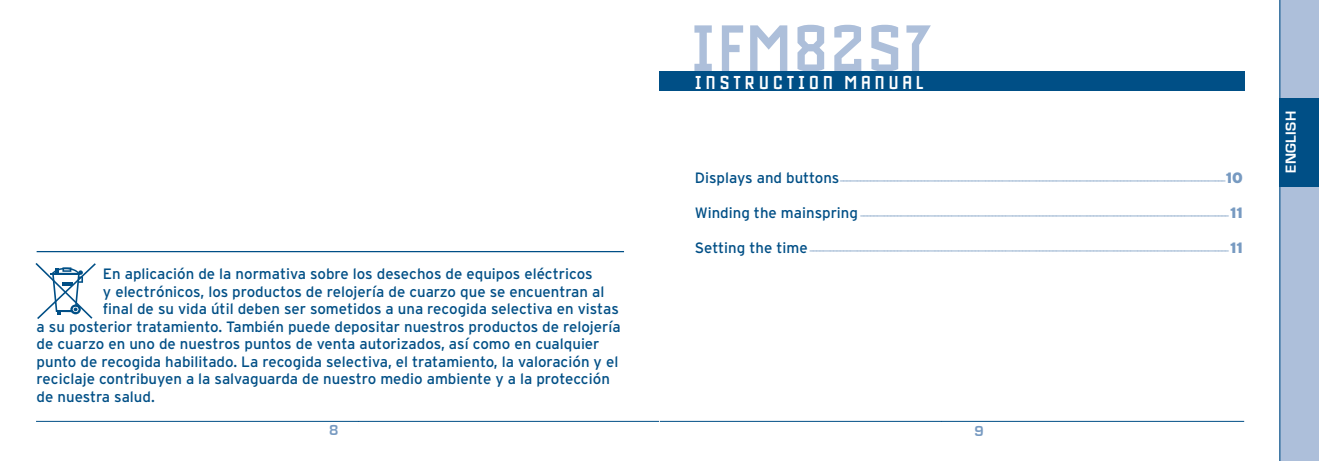
<style>
.page{position:relative;width:1319px;height:461px;background:#fff}
.page>*{position:absolute;margin:0;border:0;box-sizing:border-box;transform-origin:0 0}
.t1{font:700 70px "Drukpa";letter-spacing:.04em;color:#adbfda}
.t2{font:700 20px "Drukpa";letter-spacing:.2em;color:#fff}
.t3{font:15px "Interstate";color:#004f86}
.t4{font:700 15px "Eurostile";letter-spacing:.025em;color:#fff}
.t5{font:700 15px "Eurostile";color:#779ac1}
.t6{font:7.5px "Interstate";color:#779ac1}
.s1{font-size:15px;color:#004f86}
.s2{font-weight:900;font-size:15px}
</style>
<div class="page">
<hr style="left:358px;top:421px;width:301px;height:1px;background:#004f86">
<hr style="left:36px;top:421px;width:322px;height:1px;background:#004f86">
<svg style="left:35px;top:263px;width:61px;height:56px"></svg>
<hr style="left:37px;top:251px;width:587px;height:1px;background:#004f86">
<hr style="left:659px;top:421px;width:282px;height:1px;background:#004f86">
<hr style="left:941px;top:421px;width:302px;height:1px;background:#004f86">
<div style="left:1278px;top:0;width:40px;height:461px;background:#adbfda"></div>
<div style="left:1278px;top:98px;width:40px;height:88px;background:#004f86"></div>
<hr style="left:1279px;top:0;width:1px;height:461px;background:#004f86">
<div style="left:659px;top:71px;width:585px;height:20px;background:#004f86"></div>
<p class="t3" style="left:103px;top:265px;width:491px">En aplicación de la normativa sobre los desechos de equipos eléctricos</p>
<p class="t3" style="left:103px;top:283px;width:503px">y electrónicos, los productos de relojería de cuarzo que se encuentran al</p>
<p class="t3" style="left:103px;top:300px;width:517px">final de su vida útil deben ser sometidos a una recogida selectiva en vistas</p>
<p class="t3" style="left:37px;top:318px;width:585px">a su posterior tratamiento. También puede depositar nuestros productos de relojería</p>
<p class="t3" style="left:37px;top:335px;width:564px">de cuarzo en uno de nuestros puntos de venta autorizados, así como en cualquier</p>
<p class="t3" style="left:37px;top:353px;width:583px">punto de recogida habilitado. La recogida selectiva, el tratamiento, la valoración y el</p>
<p class="t3" style="left:37px;top:370px;width:574px">reciclaje contribuyen a la salvaguarda de nuestro medio ambiente y a la protección</p>
<p class="t3" style="left:37px;top:388px;width:120px">de nuestra salud.</p>
<p class="t5" style="left:329px;top:422px;width:11px">8</p>
<h1 class="t1" style="left:690px;top:11px;width:243px">IFM82S7</h1>
<h2 class="t2" style="left:694px;top:72px;width:230px">INSTRUCTION MANUAL</h2>
<p class="t6" style="left:694px;top:173px;width:549px"><span class="s1">Displays and buttons</span>__________________________________________________________________________________________________________________<span class="s2">10</span></p>
<p class="t6" style="left:694px;top:208px;width:549px"><span class="s1">Winding the mainspring</span> _____________________________________________________________________________________________________________ <span class="s2">11</span></p>
<p class="t6" style="left:694px;top:243px;width:549px"><span class="s1">Setting the time</span> ____________________________________________________________________________________________________________________________ <span class="s2">11</span></p>
<p class="t4" style="left:1282px;top:173px;width:63px;rotate:-90deg">ENGLISH</p>
<p class="t5" style="left:974px;top:422px;width:11px">9</p>
</div>
